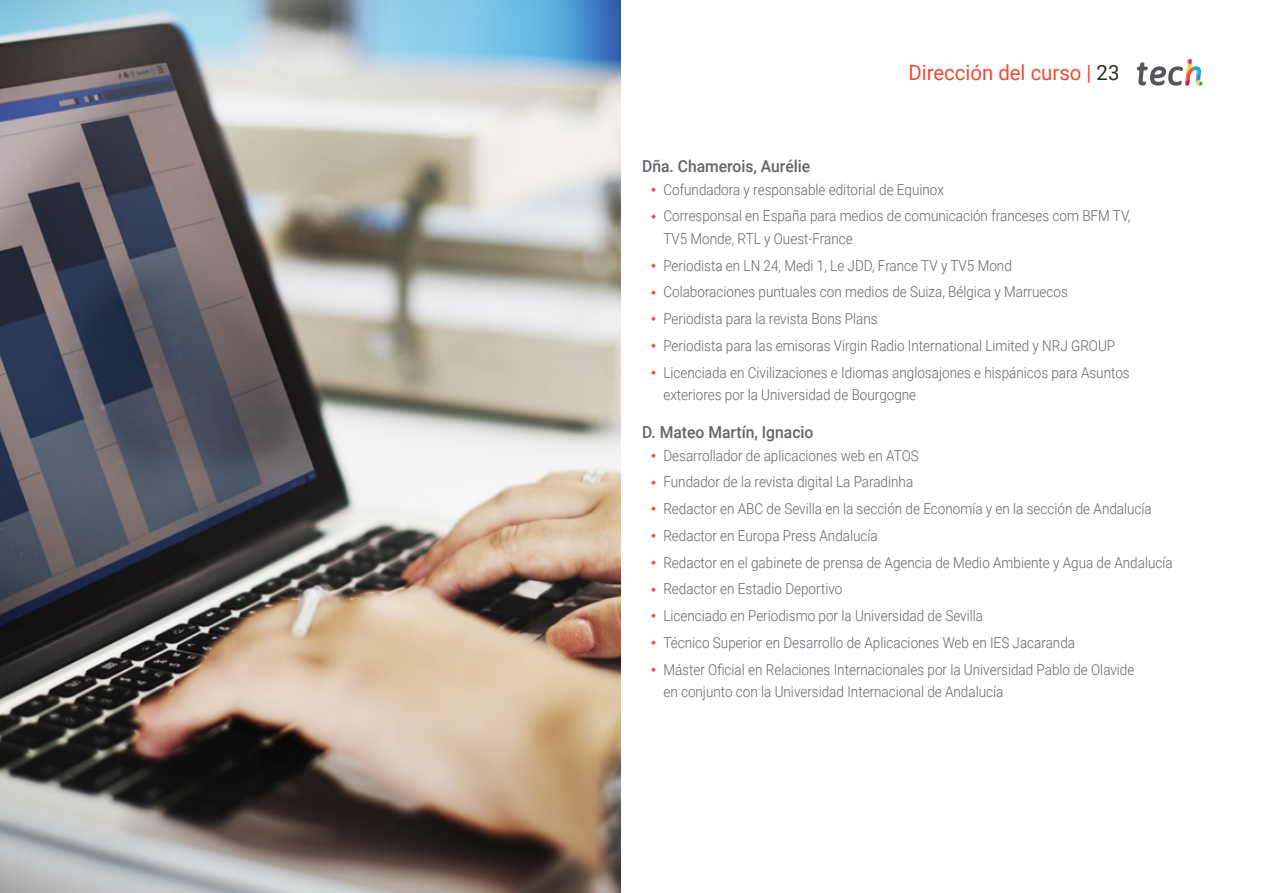
<style>
.page{position:relative;width:1263px;height:893px;background:#fff}
.page>*{position:absolute;margin:0;border:0;box-sizing:border-box;transform-origin:0 0}
.t1{font:21px "Roboto";color:#e94d35}
.t2{font:500 16.5px "Roboto";color:#61646a;scale:.95 1}
.t3{font:300 15px/26.7px "Roboto";color:#61646a;scale:.9 1}
.s1{color:#312e20}
</style>
<div class="page">
<svg style="left:1137px;top:59px;width:65px;height:27px"></svg>
<img style="left:0;top:0;width:621px;height:893px">
<h1 class="t1" style="left:908px;top:57px;width:213px">Dirección del curso | <span class="s1">23</span></h1>
<p class="t2" style="left:642px;top:155px;width:178px">Dña. Chamerois, Aurélie</p>
<p class="t3" style="left:663px;top:175px;width:520px">Cofundadora y responsable editorial de Equinox<br>Corresponsal en España para medios de comunicación franceses com BFM TV,</p>
<p class="t3" style="left:663px;top:225px;width:520px">TV5 Monde, RTL y Ouest-France<br>Periodista en LN 24, Medi 1, Le JDD, France TV y TV5 Mond<br>Colaboraciones puntuales con medios de Suiza, Bélgica y Marruecos Periodista para la revista Bons Plans<br>Periodista para las emisoras Virgin Radio International Limited y NRJ GROUP Licenciada en Civilizaciones e Idiomas anglosajones e hispánicos para Asuntos</p>
<p class="t3" style="left:663px;top:381px;width:282px">exteriores por la Universidad de Bourgogne</p>
<p class="t2" style="left:642px;top:421px;width:182px">D. Mateo Martín, Ignacio</p>
<p class="t3" style="left:663px;top:441px;width:567px">Desarrollador de aplicaciones web en ATOS<br>Fundador de la revista digital La Paradinha<br>Redactor en ABC de Sevilla en la sección de Economía y en la sección de Andalucía Redactor en Europa Press Andalucía<br>Redactor en el gabinete de prensa de Agencia de Medio Ambiente y Agua de Andalucía Redactor en Estadio Deportivo<br>Licenciado en Periodismo por la Universidad de Sevilla<br>Técnico Superior en Desarrollo de Aplicaciones Web en IES Jacaranda<br>Máster Oficial en Relaciones Internacionales por la Universidad Pablo de Olavide</p>
<p class="t3" style="left:663px;top:678px;width:379px">en conjunto con la Universidad Internacional de Andalucía</p>
</div>
